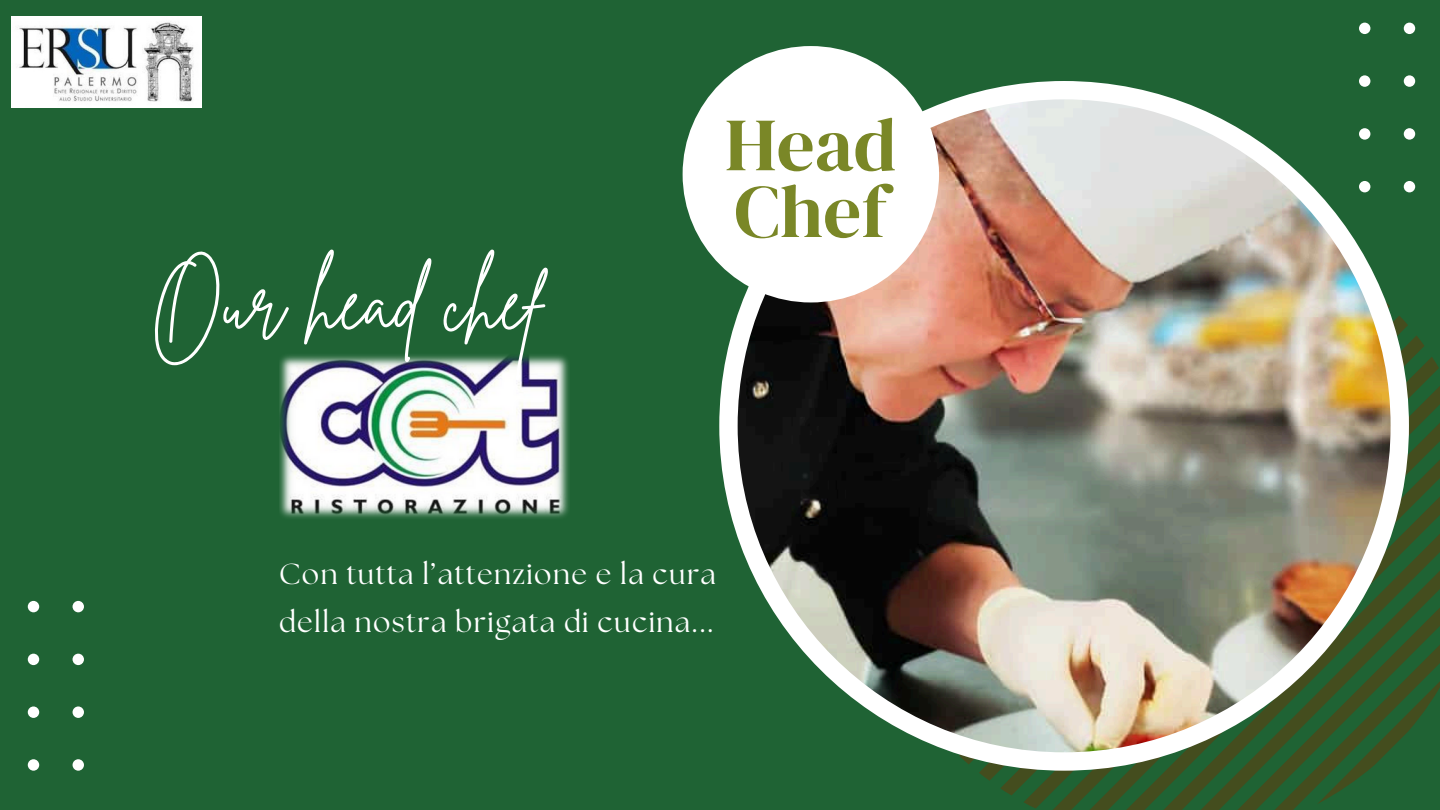
<style>
.page{position:relative;width:1440px;height:810px;background:#1f6334}
.page>*{position:absolute;margin:0;border:0;box-sizing:border-box;transform-origin:0 0}
.t1{font:79.8px "Brittany Signature";color:#fff}
.t2{font:75.1px/66.8px "DM Serif Display";color:#7a8727}
.t3{font:29px/47.2px "The Seasons";letter-spacing:.045em;color:#fff}
</style>
<div class="page">
<img style="left:279px;top:355px;width:290px;height:163px">
<svg style="left:864px;top:219px;width:576px;height:591px"></svg>
<div style="left:719px;top:81px;width:690px;height:690px;background:#fff;border-radius:50%"></div>
<img style="left:738px;top:99px;width:653px;height:653px;border-radius:50%">
<div style="left:683px;top:46px;width:256px;height:256px;background:#fff;border-radius:50%"></div>
<svg style="left:1359px;top:23px;width:57px;height:169px"></svg>
<svg style="left:27px;top:601px;width:57px;height:169px"></svg>
<img style="left:11px;top:17px;width:191px;height:91px">
<p class="t1" style="left:151px;top:250px;width:396px">Our head chef</p>
<h1 class="t2" style="left:725px;top:111px;width:173px">Head<br>Chef</h1>
<p class="t3" style="left:279px;top:553px;width:438px">Con tutta l’attenzione e la cura della nostra brigata di cucina...</p>
</div>
